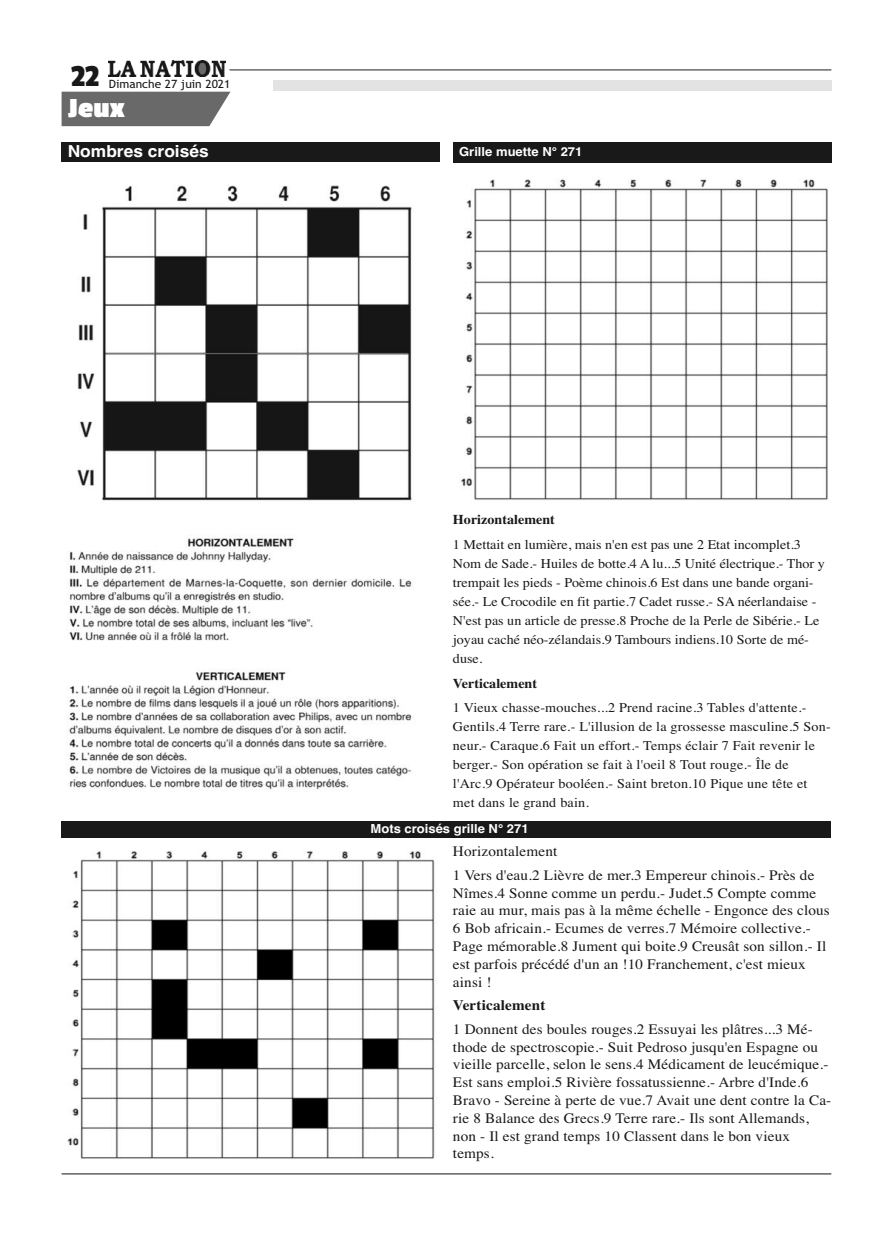
<style>
.page{position:relative;width:893px;height:1234px;background:#fff}
.page>*{position:absolute;margin:0;border:0;box-sizing:border-box;transform-origin:0 0}
.t1{font:32.1px "Passion One";color:#191919;scale:1.05 1}
.t2{font:700 28.95px "Passion One";color:#fff;scale:1.05 1}
.t3{font:700 16.5px "Helvetica";color:#fff;scale:1.05 1}
.t4{font:14.55px/17.9px "Times";letter-spacing:.01em;color:#191919;scale:1.05 1}
.t5{font:700 14.55px "Times";letter-spacing:.01em;color:#191919;scale:1.05 1}
.t6{font:13.5px/18.9px "Times";color:#191919;scale:1.05 1}
.t7{font:700 13.5px "Times";color:#191919;scale:1.05 1}
.t8{font:700 12.45px "Helvetica";color:#fff;scale:1.05 1}
.t9{font:11.4px "Trebuchet MS";color:#191919;scale:1.05 1}
</style>
<div class="page">
<hr style="left:62px;top:1173px;width:769px;height:1px;background:#191919">
<img style="left:109px;top:60px;width:117px;height:16px">
<hr style="left:229px;top:70px;width:602px;height:1px;background:#191919">
<div style="left:273px;top:80px;width:558px;height:11px;background:#e3e3e3"></div>
<div style="left:62px;top:92px;width:168px;height:34px;background:#696969"></div>
<div style="left:62px;top:820px;width:769px;height:17px;background:#191919"></div>
<div style="left:453px;top:142px;width:378px;height:21px;background:#191919"></div>
<img style="left:461px;top:179px;width:367px;height:322px">
<div style="left:62px;top:142px;width:378px;height:19px;background:#191919"></div>
<img style="left:67px;top:851px;width:368px;height:308px">
<img style="left:68px;top:185px;width:346px;height:605px">
<h1 class="t1" style="left:71px;top:59px;width:28px">22</h1>
<p class="t9" style="left:109px;top:77px;width:117px">Dimanche 27 juin 2021</p>
<h2 class="t2" style="left:68px;top:93px;width:55px">Jeux</h2>
<p class="t3" style="left:68px;top:141px;width:136px">Nombres croisés</p>
<p class="t8" style="left:459px;top:145px;width:119px">Grille muette N° 271</p>
<p class="t7" style="left:453px;top:511px;width:99px">Horizontalement</p>
<p class="t6" style="left:453px;top:534px;width:356px">1 Mettait en lumière, mais n'en est pas une 2 Etat incomplet.3<br>Nom de Sade.- Huiles de botte.4 A lu...5 Unité électrique.- Thor y trempait les pieds - Poème chinois.6 Est dans une bande organi&shy;sée.- Le Crocodile en fit partie.7 Cadet russe.- SA néerlandaise - N'est pas un article de presse.8 Proche de la Perle de Sibérie.- Le joyau caché néo-zélandais.9 Tambours indiens.10 Sorte de mé&shy;duse.</p>
<p class="t7" style="left:453px;top:675px;width:82px">Verticalement</p>
<p class="t6" style="left:453px;top:698px;width:361px">1 Vieux chasse-mouches...2 Prend racine.3 Tables d'attente.- Gentils.4 Terre rare.- L'illusion de la grossesse masculine.5 Son&shy;neur.- Caraque.6 Fait un effort.- Temps éclair 7 Fait revenir le berger.- Son opération se fait à l'oeil 8 Tout rouge.- Île de l'Arc.9 Opérateur booléen.- Saint breton.10 Pique une tête et met dans le grand bain.</p>
<p class="t8" style="left:370px;top:821px;width:152px">Mots croisés grille N° 271</p>
<p class="t4" style="left:453px;top:839px;width:346px;line-height:23.7px">Horizontalement<br>1 Vers d'eau.2 Lièvre de mer.3 Empereur chinois.- Près de</p>
<p class="t4" style="left:453px;top:883px;width:360px">Nîmes.4 Sonne comme un perdu.- Judet.5 Compte comme raie au mur, mais pas à la même échelle - Engonce des clous 6 Bob africain.- Ecumes de verres.7 Mémoire collective.- Page mémorable.8 Jument qui boite.9 Creusât son sillon.- Il est parfois précédé d'un an !10 Franchement, c'est mieux ainsi !</p>
<p class="t5" style="left:453px;top:996px;width:90px">Verticalement</p>
<p class="t4" style="left:453px;top:1019px;width:362px">1 Donnent des boules rouges.2 Essuyai les plâtres...3 Mé&shy;thode de spectroscopie.- Suit Pedroso jusqu'en Espagne ou vieille parcelle, selon le sens.4 Médicament de leucémique.- Est sans emploi.5 Rivière fossatussienne.- Arbre d'Inde.6<br>Bravo - Sereine à perte de vue.7 Avait une dent contre la Ca&shy;rie 8 Balance des Grecs.9 Terre rare.- Ils sont Allemands, non - Il est grand temps 10 Classent dans le bon vieux temps.</p>
</div>
